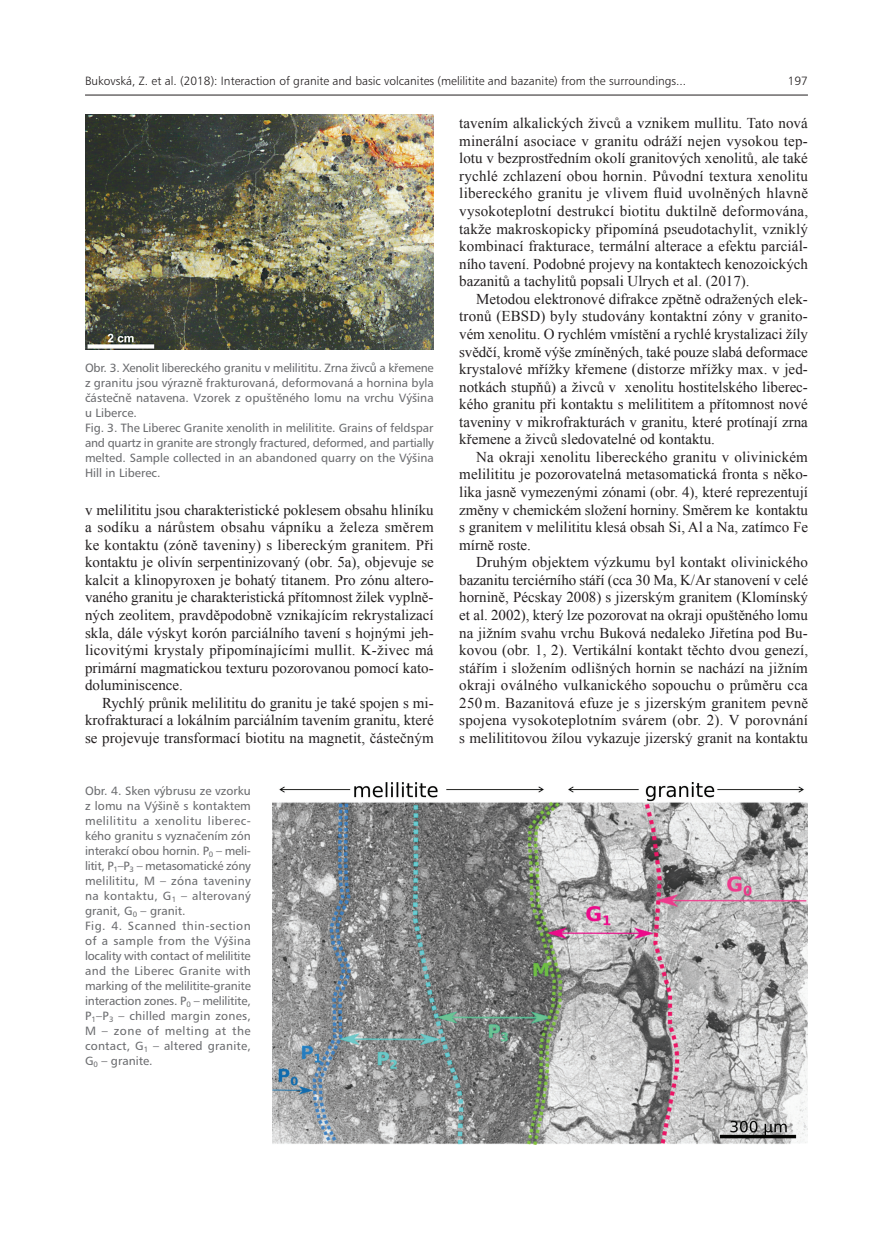
<style>
.page{position:relative;width:893px;height:1234px;background:#fff}
.page>*{position:absolute;margin:0;border:0;box-sizing:border-box;transform-origin:0 0}
.t1{font:15px/17.5px "Times New Roman";color:#231f20;text-align:justify}
.t2{font:12px/15px "Humanist 777 BTCE Roman B";color:#6c6d70}
.t3{font:12px "Humanist 777 BTCE Light B";color:#231f20}
</style>
<div class="page">
<hr style="left:85px;top:95px;width:723px;height:1px;background:#231f20">
<img style="left:85px;top:115px;width:349px;height:234px">
<img style="left:272px;top:782px;width:536px;height:362px">
<p class="t3" style="left:85px;top:73px;width:603px">Bukovská, Z. et al. (2018): Interaction of granite and basic volcanites (melilitite and bazanite) from the surroundings...</p>
<p class="t3" style="left:788px;top:73px;width:22px">197</p>
<p class="t2" style="left:85px;top:359px;width:350px">Obr. 3. Xenolit libereckého granitu v melilititu. Zrna živců a křemene z granitu jsou výrazně frakturovaná, deformovaná a hornina byla částečně natavena. Vzorek z opuštěného lomu na vrchu Výšina u Liberce.<br>Fig. 3. The Liberec Granite xenolith in melilitite. Grains of feldspar and quartz in granite are strongly fractured, deformed, and partially melted. Sample collected in an abandoned quarry on the Výšina Hill in Liberec.</p>
<p class="t1" style="left:85px;top:500px;width:350px">v melilititu jsou charakteristické poklesem obsahu hliníku a sodíku a nárůstem obsahu vápníku a železa směrem ke kontaktu (zóně taveniny) s libereckým granitem. Při kontaktu je olivín serpentinizovaný (obr. 5a), objevuje se kalcit a klinopyroxen je bohatý titanem. Pro zónu altero&shy;vaného granitu je charakteristická přítomnost žilek vyplně&shy;ných zeolitem, pravděpodobně vznikajícím rekrystalizací skla, dále výskyt korón parciálního tavení s hojnými jeh&shy;licovitými krystaly připomínajícími mullit. K-živec má primární magmatickou texturu pozorovanou pomocí kato&shy;doluminiscence.</p>
<p class="t1" style="left:85px;top:693px;width:350px;text-indent:17px">Rychlý průnik melilititu do granitu je také spojen s mi&shy;krofrakturací a lokálním parciálním tavením granitu, které se projevuje transformací biotitu na magnetit, částečným</p>
<p class="t2" style="left:85px;top:782px;width:167px">Obr. 4. Sken výbrusu ze vzorku z lomu na Výšině s kontaktem melilititu a xenolitu liberec&shy;kého granitu s vyznačením zón interakcí obou hornin. P<sub>0</sub> – meli&shy;litit, P<sub>1</sub>–P<sub>3</sub> – metasomatické zóny melilititu, M – zóna taveniny na kontaktu, G<sub>1</sub> – alterovaný granit, G<sub>0</sub> – granit.<br>Fig. 4. Scanned thin-section of a sample from the Výšina locality with contact of melilitite and the Liberec Granite with marking of the melilitite-granite interaction zones. P<sub>0</sub> – melilitite,<br>P<sub>1</sub>–P<sub>3</sub> – chilled margin zones,<br>M – zone of melting at the contact, G<sub>1</sub> – altered granite,<br>G<sub>0</sub> – granite.</p>
<p class="t1" style="left:459px;top:114px;width:350px">tavením alkalických živců a vznikem mullitu. Tato nová minerální asociace v granitu odráží nejen vysokou tep&shy;lotu v bezprostředním okolí granitových xenolitů, ale také rychlé zchlazení obou hornin. Původní textura xenolitu libereckého granitu je vlivem fluid uvolněných hlavně vysokoteplotní destrukcí biotitu duktilně deformována, takže makroskopicky připomíná pseudotachylit, vzniklý kombinací frakturace, termální alterace a efektu parciál&shy;ního tavení. Podobné projevy na kontaktech kenozoických bazanitů a tachylitů popsali Ulrych et al. (2017).</p>
<p class="t1" style="left:459px;top:290px;width:350px;text-indent:17px">Metodou elektronové difrakce zpětně odražených elek&shy;tronů (EBSD) byly studovány kontaktní zóny v granito&shy;vém xenolitu. O rychlém vmístění a rychlé krystalizaci žíly svědčí, kromě výše zmíněných, také pouze slabá deformace krystalové mřížky křemene (distorze mřížky max. v jed&shy;notkách stupňů) a živců v xenolitu hostitelského liberec&shy;kého granitu při kontaktu s melilititem a přítomnost nové taveniny v mikrofrakturách v granitu, které protínají zrna křemene a živců sledovatelné od kontaktu.</p>
<p class="t1" style="left:459px;top:448px;width:350px;text-indent:17px">Na okraji xenolitu libereckého granitu v olivinickém melilititu je pozorovatelná metasomatická fronta s něko&shy;lika jasně vymezenými zónami (obr. 4), které reprezentují změny v chemickém složení horniny. Směrem ke kontaktu s granitem v melilititu klesá obsah Si, Al a Na, zatímco Fe mírně roste.</p>
<p class="t1" style="left:459px;top:553px;width:350px;text-indent:17px">Druhým objektem výzkumu byl kontakt olivinického bazanitu terciérního stáří (cca 30 Ma, K/Ar stanovení v celé hornině, Pécskay 2008) s jizerským granitem (Klomínský et al. 2002), který lze pozorovat na okraji opuštěného lomu na jižním svahu vrchu Buková nedaleko Jiřetína pod Bu&shy;kovou (obr. 1, 2). Vertikální kontakt těchto dvou genezí, stářím i složením odlišných hornin se nachází na jižním okraji oválného vulkanického sopouchu o průměru cca 250m. Bazanitová efuze je s jizerským granitem pevně spojena vysokoteplotním svárem (obr. 2). V porovnání s melilititovou žílou vykazuje jizerský granit na kontaktu</p>
</div>
